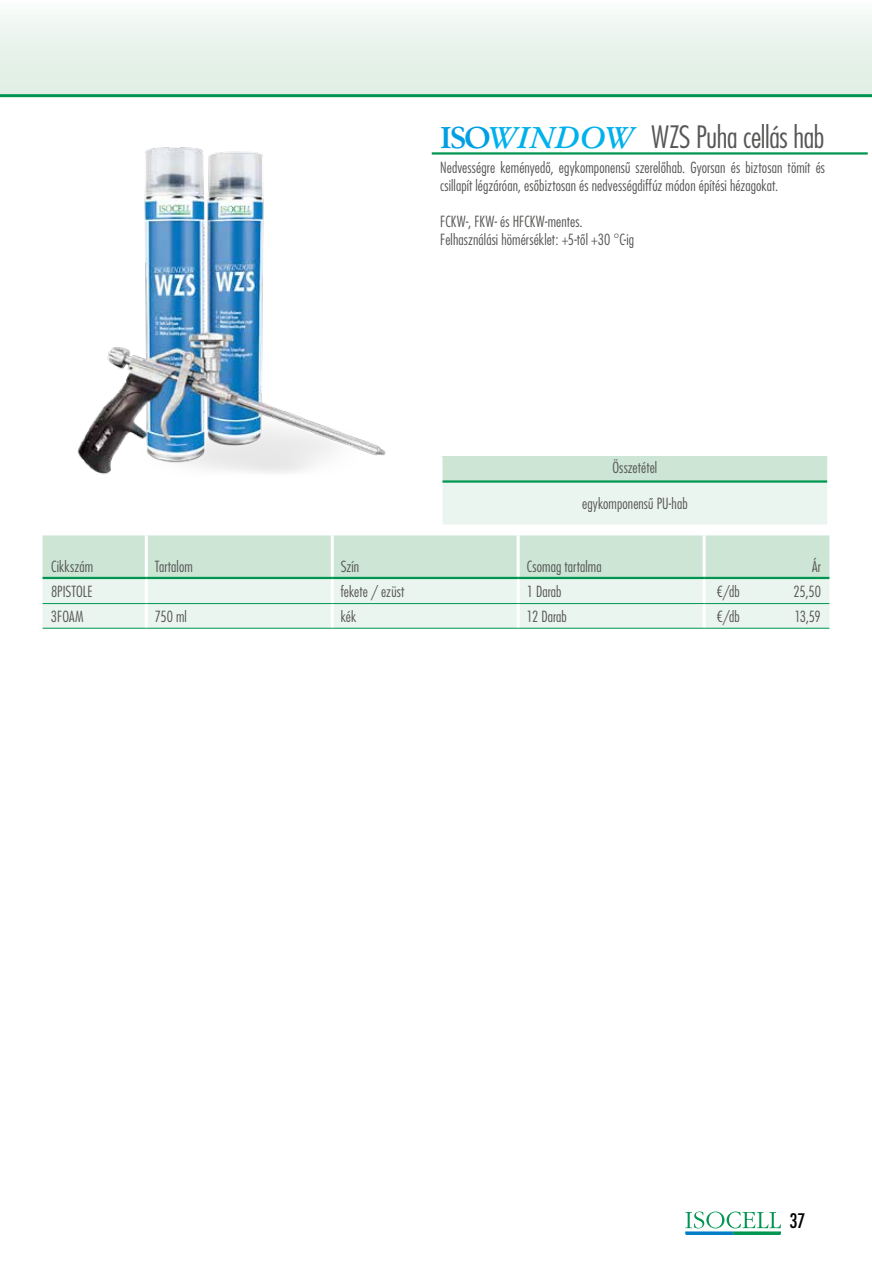
<style>
.page{position:relative;width:872px;height:1263px;background:#fff}
.page>*{position:absolute;margin:0;border:0;box-sizing:border-box;transform-origin:0 0}
.t1{font:300 condensed 30px "Futura LT Pro";letter-spacing:-.015em;color:#575756}
.t2{font:500 condensed 19.5px "Futura LT Pro";color:#000}
.t3{font:300 condensed 15px/18px "Futura LT Pro";letter-spacing:.005em;color:#575756}
.s1{font-family:"Stempel Garamond LT Pro";font-weight:700;font-stretch:normal;color:#009fe3}
.s2{font-family:"Stempel Garamond LT Pro";font-weight:700;font-style:italic;font-stretch:normal;color:#00b1eb}
</style>
<div class="page">
<div style="left:0;top:0;width:872px;height:94px;background:linear-gradient(to bottom,#f8fbf9,#ddeee2)"></div>
<hr style="left:0;top:94px;width:872px;height:3px;background:#009652">
<svg style="left:685px;top:1211px;width:96px;height:24px"></svg>
<img style="left:77px;top:147px;width:309px;height:328px">
<hr style="left:432px;top:152px;width:435px;height:3px;background:#009652">
<div style="left:441px;top:456px;width:387px;height:25px;background:#cce5d4"></div>
<div style="left:441px;top:481px;width:387px;height:44px;background:#ebf5ef"></div>
<hr style="left:440px;top:456px;width:2px;height:25px;background:#fff">
<hr style="left:827px;top:456px;width:2px;height:25px;background:#fff">
<hr style="left:440px;top:481px;width:2px;height:44px;background:#fff">
<hr style="left:827px;top:481px;width:2px;height:44px;background:#fff">
<hr style="left:442px;top:480px;width:385px;height:3px;background:#009652">
<svg style="left:43px;top:535px;width:786px;height:93px;background:#dbede1"></svg>
<hr style="left:145px;top:535px;width:3px;height:42px;background:#fff">
<hr style="left:331px;top:535px;width:3px;height:42px;background:#fff">
<hr style="left:516px;top:535px;width:3px;height:42px;background:#fff">
<hr style="left:702px;top:535px;width:3px;height:42px;background:#fff">
<hr style="left:145px;top:579px;width:3px;height:24px;background:#fff">
<hr style="left:331px;top:579px;width:3px;height:24px;background:#fff">
<hr style="left:516px;top:579px;width:3px;height:24px;background:#fff">
<hr style="left:702px;top:579px;width:3px;height:24px;background:#fff">
<hr style="left:145px;top:604px;width:3px;height:24px;background:#fff">
<hr style="left:331px;top:604px;width:3px;height:24px;background:#fff">
<hr style="left:516px;top:604px;width:3px;height:24px;background:#fff">
<hr style="left:702px;top:604px;width:3px;height:24px;background:#fff">
<hr style="left:43px;top:603px;width:103px;height:1px;background:#009652">
<hr style="left:146px;top:603px;width:186px;height:1px;background:#009652">
<hr style="left:332px;top:603px;width:186px;height:1px;background:#009652">
<hr style="left:518px;top:603px;width:186px;height:1px;background:#009652">
<hr style="left:704px;top:603px;width:125px;height:1px;background:#009652">
<hr style="left:43px;top:628px;width:103px;height:1px;background:#009652">
<hr style="left:146px;top:628px;width:186px;height:1px;background:#009652">
<hr style="left:332px;top:628px;width:186px;height:1px;background:#009652">
<hr style="left:518px;top:628px;width:186px;height:1px;background:#009652">
<hr style="left:704px;top:628px;width:125px;height:1px;background:#009652">
<hr style="left:43px;top:577px;width:103px;height:2px;background:#009652">
<hr style="left:146px;top:577px;width:186px;height:2px;background:#009652">
<hr style="left:332px;top:577px;width:186px;height:2px;background:#009652">
<hr style="left:518px;top:577px;width:186px;height:2px;background:#009652">
<hr style="left:704px;top:577px;width:125px;height:2px;background:#009652">
<h1 class="t1" style="left:440px;top:118px;width:386px"><span class="s1">ISO</span><span class="s2">WINDOW</span> WZS Puha cellás hab</h1>
<p class="t3" style="left:440px;top:159px;width:386px">Nedvességre keményedő, egykomponensű szerelőhab. Gyorsan és biztosan tömít és csillapít légzáróan, esőbiztosan és nedvességdiffúz módon építési hézagokat.</p>
<p class="t3" style="left:440px;top:213px;width:195px">FCKW-, FKW- és HFCKW-mentes.<br>Felhasználási hömérséklet: +5-től +30 °C-ig</p>
<p class="t3" style="left:612px;top:458px;width:46px">Összetétel</p>
<p class="t3" style="left:582px;top:494px;width:107px">egykomponensű PU-hab</p>
<p class="t3" style="left:51px;top:557px;width:43px">Cikkszám</p>
<p class="t3" style="left:155px;top:557px;width:40px">Tartalom</p>
<p class="t3" style="left:341px;top:557px;width:20px">Szín</p>
<p class="t3" style="left:526px;top:557px;width:76px">Csomag tartalma</p>
<p class="t3" style="left:812px;top:557px;width:10px">Ár</p>
<p class="t3" style="left:51px;top:583px;width:43px">8PISTOLE</p>
<p class="t3" style="left:341px;top:583px;width:65px">fekete / ezüst</p>
<p class="t3" style="left:526px;top:583px;width:36px">1 Darab</p>
<p class="t3" style="left:717px;top:583px;width:24px">€/db</p>
<p class="t3" style="left:793px;top:583px;width:29px">25,50</p>
<p class="t3" style="left:51px;top:607px;width:34px">3FOAM</p>
<p class="t3" style="left:155px;top:607px;width:34px">750 ml</p>
<p class="t3" style="left:341px;top:607px;width:17px">kék</p>
<p class="t3" style="left:526px;top:607px;width:42px">12 Darab</p>
<p class="t3" style="left:717px;top:607px;width:24px">€/db</p>
<p class="t3" style="left:794px;top:607px;width:28px">13,59</p>
<h2 class="t2" style="left:789px;top:1207px;width:18px">37</h2>
</div>
